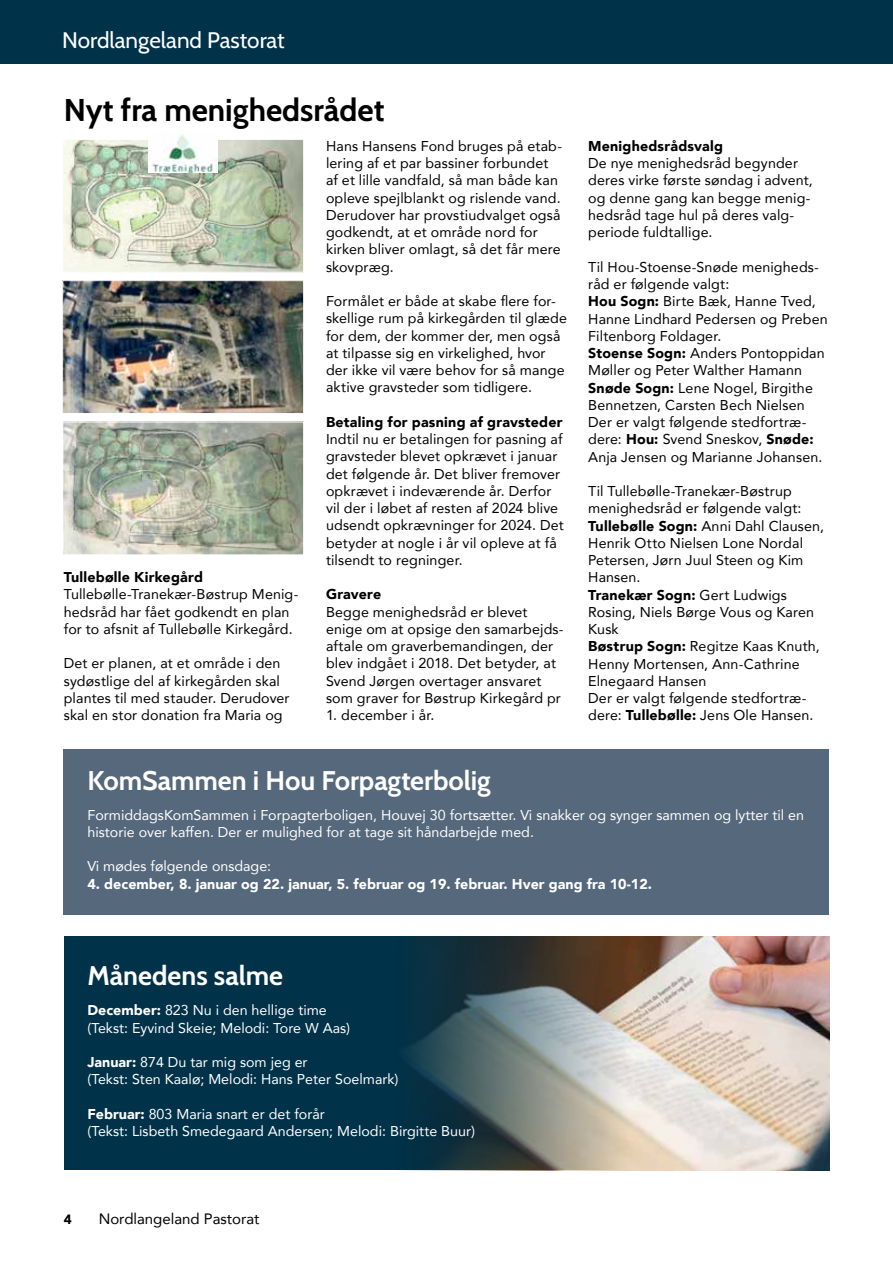
<style>
.page{position:relative;width:893px;height:1263px;background:#fff}
.page>*{position:absolute;margin:0;border:0;box-sizing:border-box;transform-origin:0 0}
.t1{font:700 31.5px "Cabin";color:#000}
.t2{font:700 27px "Cabin";color:#fff}
.t3{font:22.5px "Cabin";color:#fff}
.t4{font:15px "Avenir";color:#000}
.t5{font:14.25px/17.2px "Avenir";letter-spacing:.01em;color:#000}
.t6{font:14.25px/17.2px "Avenir";color:#fff}
.t7{font:900 14.25px "Avenir";letter-spacing:.015em;color:#000}
.t8{font:900 14.25px "Avenir";color:#fff}
.t9{font:900 13.5px "Avenir";color:#000}
.s1{font-weight:900}
</style>
<div class="page">
<img style="left:64px;top:424px;width:238px;height:129px">
<div style="left:62px;top:422px;width:242px;height:133px;border:1px solid #fff"></div>
<img style="left:64px;top:282px;width:238px;height:130px">
<div style="left:62px;top:280px;width:242px;height:134px;border:1px solid #fff"></div>
<img style="left:64px;top:141px;width:238px;height:130px">
<div style="left:62px;top:139px;width:242px;height:134px;border:1px solid #fff"></div>
<img style="left:148px;top:135px;width:70px;height:38px">
<div style="left:64px;top:936px;width:765px;height:234px;background:#003249"></div>
<div style="left:64px;top:749px;width:765px;height:166px;background:#55687c"></div>
<img style="left:405px;top:936px;width:424px;height:234px">
<div style="left:0;top:0;width:893px;height:64px;background:#003249"></div>
<h3 class="t3" style="left:62px;top:22px;width:224px">Nordlangeland Pastorat</h3>
<h1 class="t1" style="left:64px;top:85px;width:322px">Nyt fra menighedsrådet</h1>
<p class="t7" style="left:64px;top:565px;width:141px">Tullebølle Kirkegård</p>
<p class="t5" style="left:64px;top:585px;width:236px">Tullebølle-Tranekær-Bøstrup Menig&shy;hedsråd har fået godkendt en plan for to afsnit af Tullebølle Kirkegård.</p>
<p class="t5" style="left:64px;top:654px;width:227px">Det er planen, at et område i den sydøstlige del af kirkegården skal plantes til med stauder. Derudover skal en stor donation fra Maria og</p>
<p class="t5" style="left:326px;top:137px;width:238px">Hans Hansens Fond bruges på etab&shy;lering af et par bassiner forbundet af et lille vandfald, så man både kan opleve spejlblankt og rislende vand.<br>Derudover har provstiudvalget også godkendt, at et område nord for kirken bliver omlagt, så det får mere skovpræg.</p>
<p class="t5" style="left:326px;top:292px;width:242px">Formålet er både at skabe flere for&shy;skellige rum på kirkegården til glæde for dem, der kommer der, men også at tilpasse sig en virkelighed, hvor der ikke vil være behov for så mange aktive gravsteder som tidligere.</p>
<p class="t7" style="left:326px;top:410px;width:238px">Betaling for pasning af gravsteder</p>
<p class="t5" style="left:326px;top:430px;width:239px">Indtil nu er betalingen for pasning af gravsteder blevet opkrævet i januar det følgende år. Det bliver fremover opkrævet i indeværende år. Derfor vil der i løbet af resten af 2024 blive udsendt opkrævninger for 2024. Det betyder at nogle i år vil opleve at få tilsendt to regninger.</p>
<p class="t7" style="left:326px;top:582px;width:57px">Gravere</p>
<p class="t5" style="left:326px;top:603px;width:239px">Begge menighedsråd er blevet enige om at opsige den samarbejds&shy;aftale om graverbemandingen, der blev indgået i 2018. Det betyder, at Svend Jørgen overtager ansvaret som graver for Bøstrup Kirkegård pr</p>
<p class="t5" style="left:326px;top:706px;width:110px">1. december i år.</p>
<p class="t7" style="left:588px;top:134px;width:136px">Menighedsrådsvalg</p>
<p class="t5" style="left:588px;top:154px;width:226px">De nye menighedsråd begynder deres virke første søndag i advent, og denne gang kan begge menig&shy;hedsråd tage hul på deres valg&shy;periode fuldtallige.</p>
<p class="t5" style="left:588px;top:258px;width:241px">Til Hou-Stoense-Snøde menigheds&shy;råd er følgende valgt:<br><span class="s1">Hou Sogn:</span> Birte Bæk, Hanne Tved,<br>Hanne Lindhard Pedersen og Preben<br>Filtenborg Foldager.<br><span class="s1">Stoense Sogn:</span> Anders Pontoppidan<br>Møller og Peter Walther Hamann<br><span class="s1">Snøde Sogn:</span> Lene Nogel, Birgithe<br>Bennetzen, Carsten Bech Nielsen<br>Der er valgt følgende stedfortræ&shy;dere: <span class="s1">Hou:</span> Svend Sneskov, <span class="s1">Snøde:<br></span>Anja Jensen og Marianne Johansen.</p>
<p class="t5" style="left:588px;top:482px;width:237px">Til Tullebølle-Tranekær-Bøstrup menighedsråd er følgende valgt:<br><span class="s1">Tullebølle Sogn:</span> Anni Dahl Clausen,<br>Henrik Otto Nielsen Lone Nordal<br>Petersen, Jørn Juul Steen og Kim<br>Hansen.<br><span class="s1">Tranekær Sogn:</span> Gert Ludwigs<br>Rosing, Niels Børge Vous og Karen<br>Kusk<br><span class="s1">Bøstrup Sogn:</span> Regitze Kaas Knuth,<br>Henny Mortensen, Ann-Cathrine<br>Elnegaard Hansen<br>Der er valgt følgende stedfortræ&shy;dere: <span class="s1">Tullebølle:</span> Jens Ole Hansen.</p>
<h2 class="t2" style="left:87px;top:759px;width:405px">KomSammen i Hou Forpagterbolig</h2>
<p class="t6" style="left:87px;top:805px;width:718px">FormiddagsKomSammen i Forpagterboligen, Houvej 30 fortsætter. Vi snakker og synger sammen og lytter til en historie over kaffen. Der er mulighed for at tage sit håndarbejde med.</p>
<p class="t6" style="left:87px;top:857px;width:185px">Vi mødes følgende onsdage:</p>
<p class="t8" style="left:87px;top:871px;width:566px">4. december, 8. januar og 22. januar, 5. februar og 19. februar. Hver gang fra 10-12.</p>
<h2 class="t2" style="left:87px;top:954px;width:197px">Månedens salme</h2>
<p class="t6" style="left:87px;top:1001px;width:264px"><span class="s1">December:</span> 823 Nu i den hellige time (Tekst: Eyvind Skeie; Melodi: Tore W Aas)</p>
<p class="t6" style="left:87px;top:1053px;width:313px"><span class="s1">Januar:</span> 874 Du tar mig som jeg er<br>(Tekst: Sten Kaalø; Melodi: Hans Peter Soelmark)</p>
<p class="t6" style="left:87px;top:1105px;width:389px"><span class="s1">Februar:</span> 803 Maria snart er det forår<br>(Tekst: Lisbeth Smedegaard Andersen; Melodi: Birgitte Buur)</p>
<p class="t9" style="left:64px;top:1208px;width:9px">4</p>
<p class="t4" style="left:99px;top:1207px;width:162px">Nordlangeland Pastorat</p>
</div>
